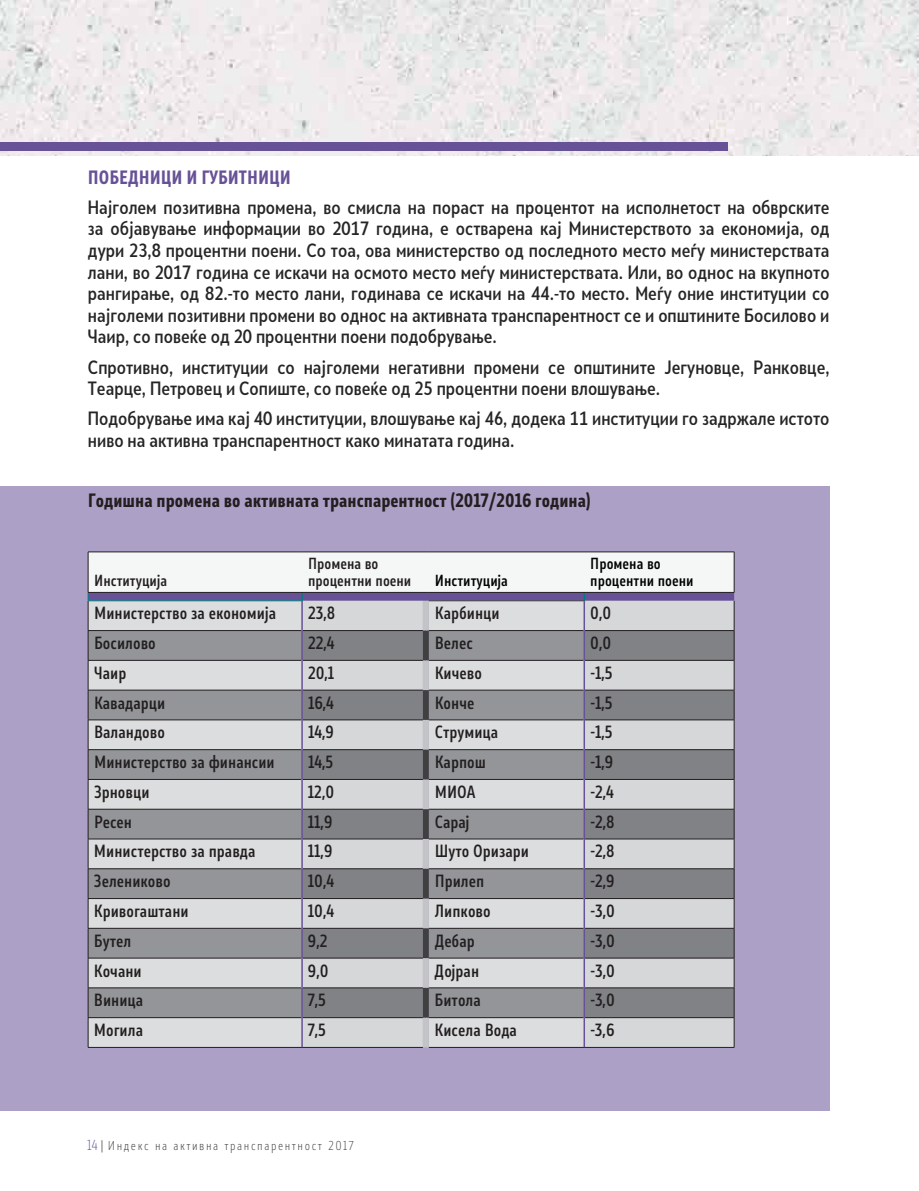
<style>
.page{position:relative;width:919px;height:1191px;background:#fff}
.page>*{position:absolute;margin:0;border:0;box-sizing:border-box;transform-origin:0 0}
.t1{font:500 18px/21.6px "Skola Sans Cn";color:#262525}
.t2{font:700 18px "Stobi Sans Cn";color:#231f20}
.t3{font:700 18px "Stobi Sans Cn";color:#685297}
.t4{font:500 16.5px "Stobi Sans Cn";color:#231f20}
.t5{font:500 15px/17.2px "Stobi Sans Cn";color:#231f20}
.t6{font:500 15px/17.2px "Stobi Sans Cn";color:#010202}
.t7{font:300 12px "Stobi Sans Cn";letter-spacing:.13em;color:#414040}
.s1{font-size:13.5px;color:#685297}
.s2{color:#231f20}
</style>
<div class="page">
<div style="left:0;top:486px;width:829px;height:625px;background:#ada0c7"></div>
<hr style="left:88px;top:1047px;width:335px;height:1px;background:#231f20">
<hr style="left:429px;top:1047px;width:305px;height:1px;background:#231f20">
<svg style="left:88px;top:552px;width:646px;height:495px;background:#b3b4b7"></svg>
<hr style="left:88px;top:551px;width:214px;height:1px;background:#231f20">
<hr style="left:88px;top:552px;width:1px;height:40px;background:#231f20">
<hr style="left:302px;top:551px;width:127px;height:1px;background:#231f20">
<hr style="left:429px;top:551px;width:305px;height:1px;background:#231f20">
<hr style="left:733px;top:552px;width:1px;height:40px;background:#231f20">
<hr style="left:88px;top:592px;width:341px;height:1px;background:#231f20">
<hr style="left:429px;top:592px;width:305px;height:1px;background:#231f20">
<hr style="left:301px;top:601px;width:2px;height:29px;background:#685297">
<hr style="left:301px;top:630px;width:2px;height:30px;background:#685297">
<hr style="left:301px;top:660px;width:2px;height:30px;background:#685297">
<hr style="left:301px;top:690px;width:2px;height:30px;background:#685297">
<hr style="left:301px;top:720px;width:2px;height:29px;background:#685297">
<hr style="left:301px;top:749px;width:2px;height:30px;background:#685297">
<hr style="left:301px;top:779px;width:2px;height:30px;background:#685297">
<hr style="left:301px;top:809px;width:2px;height:30px;background:#685297">
<hr style="left:301px;top:839px;width:2px;height:29px;background:#685297">
<hr style="left:301px;top:868px;width:2px;height:30px;background:#685297">
<hr style="left:301px;top:898px;width:2px;height:30px;background:#685297">
<hr style="left:301px;top:928px;width:2px;height:30px;background:#685297">
<hr style="left:301px;top:958px;width:2px;height:30px;background:#685297">
<hr style="left:301px;top:988px;width:2px;height:29px;background:#685297">
<hr style="left:301px;top:1017px;width:2px;height:30px;background:#685297">
<hr style="left:583px;top:601px;width:2px;height:29px;background:#685297">
<hr style="left:583px;top:630px;width:2px;height:30px;background:#685297">
<hr style="left:583px;top:660px;width:2px;height:30px;background:#685297">
<hr style="left:583px;top:690px;width:2px;height:30px;background:#685297">
<hr style="left:583px;top:720px;width:2px;height:29px;background:#685297">
<hr style="left:583px;top:749px;width:2px;height:30px;background:#685297">
<hr style="left:583px;top:779px;width:2px;height:30px;background:#685297">
<hr style="left:583px;top:809px;width:2px;height:30px;background:#685297">
<hr style="left:583px;top:839px;width:2px;height:29px;background:#685297">
<hr style="left:583px;top:868px;width:2px;height:30px;background:#685297">
<hr style="left:583px;top:898px;width:2px;height:30px;background:#685297">
<hr style="left:583px;top:928px;width:2px;height:30px;background:#685297">
<hr style="left:583px;top:958px;width:2px;height:30px;background:#685297">
<hr style="left:583px;top:988px;width:2px;height:29px;background:#685297">
<hr style="left:583px;top:1017px;width:2px;height:30px;background:#685297">
<img style="left:0;top:0;width:918px;height:155px">
<div style="left:0;top:142px;width:728px;height:9px;background:#685297"></div>
<p class="t3" style="left:88px;top:169px;width:205px">ПОБЕДНИЦИ И ГУБИТНИЦИ</p>
<p class="t1" style="left:88px;top:197px;width:743px;text-align:justify">Најголем позитивна промена, во смисла на пораст на процентот на исполнетост на обврските за објавување информации во 2017 година, е остварена кај Министерството за економија, од дури 23,8 процентни поени. Со тоа, ова министерство од последното место меѓу министерствата лани, во 2017 година се искачи на осмото место меѓу министерствата. Или, во однос на вкупното рангирање, од 82.-то место лани, годинава се искачи на 44.-то место. Меѓу оние институции со најголеми позитивни промени во однос на активната транспарентност се и општините Босилово и Чаир, со повеќе од 20 процентни поени подобрување.</p>
<p class="t1" style="left:88px;top:356px;width:743px">Спротивно, институции со најголеми негативни промени се општините Јегуновце, Ранковце,<br>Теарце, Петровец и Сопиште, со повеќе од 25 процентни поени влошување.</p>
<p class="t1" style="left:88px;top:408px;width:743px">Подобрување има кај 40 институции, влошување кај 46, додека 11 институции го задржале истото ниво на активна транспарентност како минатата година.</p>
<p class="t2" style="left:88px;top:492px;width:504px">Годишна промена во активната транспарентност (2017/2016 година)</p>
<p class="t5" style="left:94px;top:574px;width:74px">Институција</p>
<p class="t5" style="left:308px;top:557px;width:105px">Промена во процентни поени</p>
<p class="t6" style="left:435px;top:574px;width:74px">Институција</p>
<p class="t6" style="left:590px;top:557px;width:105px">Промена во процентни поени</p>
<p class="t4" style="left:94px;top:607px;width:183px">Министерство за економија</p>
<p class="t4" style="left:308px;top:607px;width:29px">23,8</p>
<p class="t4" style="left:435px;top:607px;width:66px">Карбинци</p>
<p class="t4" style="left:590px;top:607px;width:22px">0,0</p>
<p class="t4" style="left:94px;top:636px;width:63px">Босилово</p>
<p class="t4" style="left:308px;top:636px;width:28px">22,4</p>
<p class="t4" style="left:435px;top:636px;width:40px">Велес</p>
<p class="t4" style="left:590px;top:636px;width:22px">0,0</p>
<p class="t4" style="left:94px;top:666px;width:34px">Чаир</p>
<p class="t4" style="left:308px;top:666px;width:28px">20,1</p>
<p class="t4" style="left:435px;top:666px;width:49px">Кичево</p>
<p class="t4" style="left:590px;top:666px;width:24px">-1,5</p>
<p class="t4" style="left:94px;top:696px;width:73px">Кавадарци</p>
<p class="t4" style="left:308px;top:696px;width:27px">16,4</p>
<p class="t4" style="left:435px;top:696px;width:41px">Конче</p>
<p class="t4" style="left:590px;top:696px;width:24px">-1,5</p>
<p class="t4" style="left:94px;top:726px;width:72px">Валандово</p>
<p class="t4" style="left:308px;top:726px;width:27px">14,9</p>
<p class="t4" style="left:435px;top:726px;width:65px">Струмица</p>
<p class="t4" style="left:590px;top:726px;width:24px">-1,5</p>
<p class="t4" style="left:94px;top:755px;width:182px">Министерство за финансии</p>
<p class="t4" style="left:308px;top:755px;width:26px">14,5</p>
<p class="t4" style="left:435px;top:755px;width:53px">Карпош</p>
<p class="t4" style="left:590px;top:755px;width:25px">-1,9</p>
<p class="t4" style="left:94px;top:785px;width:57px">Зрновци</p>
<p class="t4" style="left:308px;top:785px;width:28px">12,0</p>
<p class="t4" style="left:434px;top:785px;width:42px">МИОА</p>
<p class="t4" style="left:590px;top:785px;width:25px">-2,4</p>
<p class="t4" style="left:94px;top:815px;width:40px">Ресен</p>
<p class="t4" style="left:308px;top:815px;width:26px">11,9</p>
<p class="t4" style="left:434px;top:815px;width:36px">Сарај</p>
<p class="t4" style="left:590px;top:815px;width:26px">-2,8</p>
<p class="t4" style="left:94px;top:845px;width:163px">Министерство за правда</p>
<p class="t4" style="left:308px;top:845px;width:26px">11,9</p>
<p class="t4" style="left:434px;top:845px;width:96px">Шуто Оризари</p>
<p class="t4" style="left:590px;top:845px;width:26px">-2,8</p>
<p class="t4" style="left:94px;top:874px;width:78px">Зелениково</p>
<p class="t4" style="left:308px;top:874px;width:28px">10,4</p>
<p class="t4" style="left:434px;top:874px;width:51px">Прилеп</p>
<p class="t4" style="left:590px;top:874px;width:26px">-2,9</p>
<p class="t4" style="left:94px;top:904px;width:96px">Кривогаштани</p>
<p class="t4" style="left:308px;top:904px;width:28px">10,4</p>
<p class="t4" style="left:434px;top:904px;width:57px">Липково</p>
<p class="t4" style="left:590px;top:904px;width:26px">-3,0</p>
<p class="t4" style="left:94px;top:934px;width:39px">Бутел</p>
<p class="t4" style="left:308px;top:934px;width:21px">9,2</p>
<p class="t4" style="left:434px;top:934px;width:42px">Дебар</p>
<p class="t4" style="left:590px;top:934px;width:26px">-3,0</p>
<p class="t4" style="left:94px;top:964px;width:49px">Кочани</p>
<p class="t4" style="left:308px;top:964px;width:22px">9,0</p>
<p class="t4" style="left:434px;top:964px;width:46px">Дојран</p>
<p class="t4" style="left:590px;top:964px;width:26px">-3,0</p>
<p class="t4" style="left:94px;top:994px;width:51px">Виница</p>
<p class="t4" style="left:308px;top:994px;width:19px">7,5</p>
<p class="t4" style="left:434px;top:994px;width:48px">Битола</p>
<p class="t4" style="left:590px;top:994px;width:26px">-3,0</p>
<p class="t4" style="left:94px;top:1023px;width:51px">Могила</p>
<p class="t4" style="left:308px;top:1023px;width:19px">7,5</p>
<p class="t4" style="left:434px;top:1023px;width:84px">Кисела Вода</p>
<p class="t4" style="left:590px;top:1023px;width:26px">-3,6</p>
<p class="t7" style="left:87px;top:1137px;width:268px"><span class="s1">14</span> <span class="s2">|</span> Индекс на активна транспарентност 2017</p>
</div>
